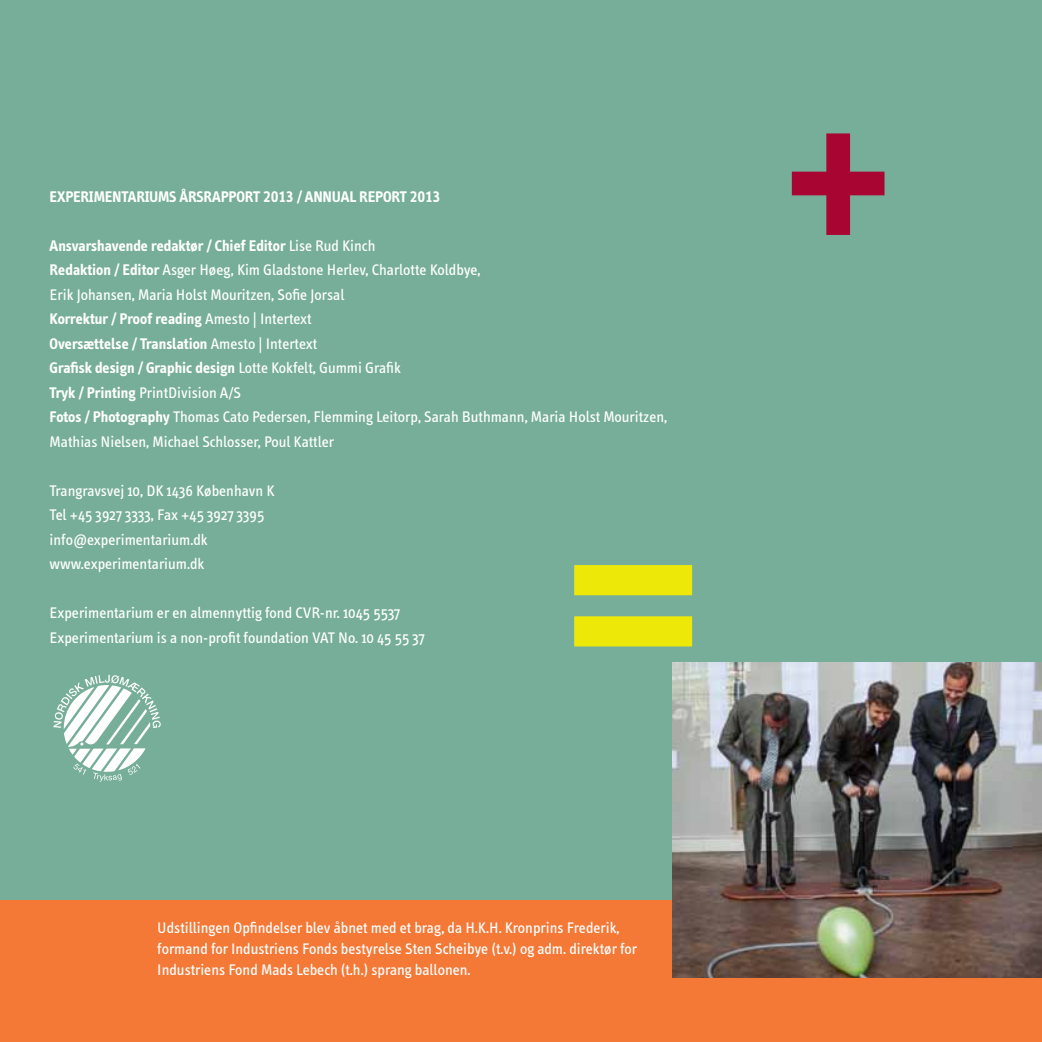
<style>
.page{position:relative;width:1042px;height:1042px;background:#fff}
.page>*{position:absolute;margin:0;border:0;box-sizing:border-box;transform-origin:0 0}
.t1{font:900 condensed 262.5px "Helvetica LT Std";color:#eee809}
.t2{font:900 condensed 206.15px "Helvetica LT Std";color:#a90533}
.t3{font:15.75px/24.5px "Info Text";color:#fff}
.t4{font:700 15.75px "Info";color:#fff}
.s1{font-weight:700}
</style>
<div class="page">
<div style="left:0;top:0;width:1042px;height:908px;background:#76ae99"></div>
<svg style="left:53px;top:675px;width:108px;height:107px"></svg>
<div style="left:0;top:900px;width:1042px;height:142px;background:#f47836"></div>
<img style="left:672px;top:663px;width:370px;height:314px">
<p class="t4" style="left:50px;top:188px;width:392px">EXPERIMENTARIUMS ÅRSRAPPORT 2013 / ANNUAL REPORT 2013</p>
<p class="t3" style="left:50px;top:233px;width:619px"><span class="s1">Ansvarshavende redaktør / Chief Editor</span> Lise Rud Kinch<br><span class="s1">Redaktion / Editor</span> Asger Høeg, Kim Gladstone Herlev, Charlotte Koldbye,<br>Erik Johansen, Maria Holst Mouritzen, Sofie Jorsal<br><span class="s1">Korrektur / Proof reading</span> Amesto | Intertext<br><span class="s1">Oversættelse / Translation</span> Amesto | Intertext<br><span class="s1">Grafisk design / Graphic design</span> Lotte Kokfelt, Gummi Grafik<br><span class="s1">Tryk / Printing</span> PrintDivision A/S<br><span class="s1">Fotos / Photography</span> Thomas Cato Pedersen, Flemming Leitorp, Sarah Buthmann, Maria Holst Mouritzen, Mathias Nielsen, Michael Schlosser, Poul Kattler</p>
<p class="t3" style="left:50px;top:479px;width:226px">Trangravsvej 10, DK 1436 København K<br>Tel +45 3927 3333, Fax +45 3927 3395 info@experimentarium.dk www.experimentarium.dk</p>
<p class="t3" style="left:50px;top:601px;width:377px">Experimentarium er en almennyttig fond CVR-nr. 1045 5537<br>Experimentarium is a non-profit foundation VAT No. 10 45 55 37</p>
<h1 class="t1" style="left:567px;top:409px;width:133px">=</h1>
<h2 class="t2" style="left:786px;top:29px;width:105px">+</h2>
<p class="t3" style="left:157px;top:918px;width:481px;line-height:21px">Udstillingen Opfindelser blev åbnet med et brag, da H.K.H. Kronprins Frederik, formand for Industriens Fonds bestyrelse Sten Scheibye (t.v.) og adm. direktør for<br>Industriens Fond Mads Lebech (t.h.) sprang ballonen.</p>
</div>
